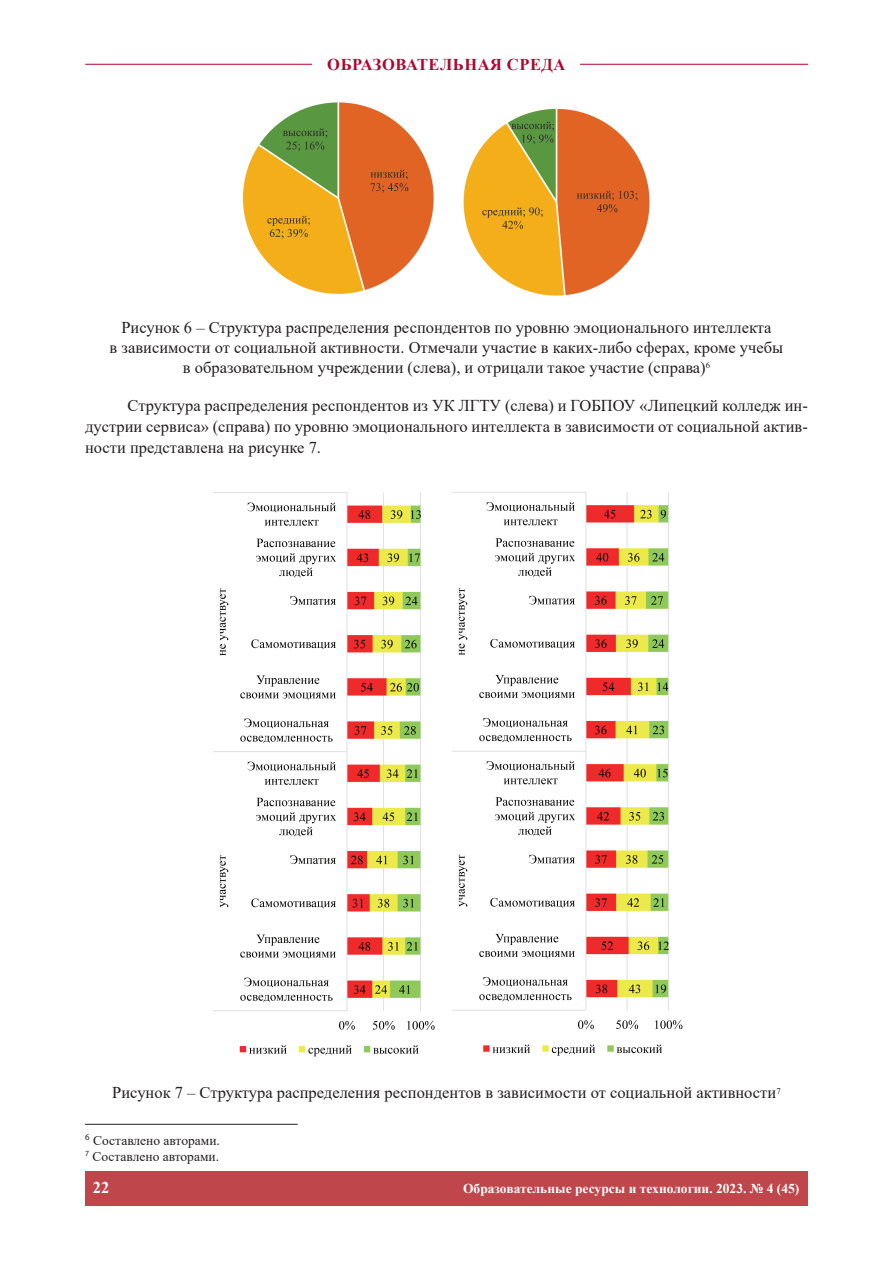
<style>
.page{position:relative;width:893px;height:1263px;background:#fff}
.page>*{position:absolute;margin:0;border:0;box-sizing:border-box;transform-origin:0 0}
.t1{font:16.5px/19.8px "Times New Roman";color:#231f20;text-align:center}
.t2{font:700 16.5px "Times New Roman";letter-spacing:.035em;color:#b00630}
.t3{font:700 16.5px "Times New Roman";color:#fff}
.t4{font:700 13.5px "Times New Roman";color:#fff}
.t5{font:13.5px/16.2px "Times New Roman";color:#231f20}
</style>
<div class="page">
<hr style="left:85px;top:64px;width:723px;height:1px;background:#b00630">
<div style="left:312px;top:59px;width:268px;height:11px;background:#fff"></div>
<div style="left:85px;top:1171px;width:723px;height:34px;background:#bf464b"></div>
<img style="left:243px;top:102px;width:407px;height:194px">
<img style="left:213px;top:492px;width:470px;height:565px">
<hr style="left:85px;top:1124px;width:213px;height:1px;background:#231f20">
<p class="t2" style="left:327px;top:52px;width:240px">ОБРАЗОВАТЕЛЬНАЯ СРЕДА</p>
<p class="t1" style="left:110px;top:317px;width:675px">Рисунок 6 – Структура распределения респондентов по уровню эмоционального интеллекта<br>в зависимости от социальной активности. Отмечали участие в каких-либо сферах, кроме учебы в образовательном учреждении (слева), и отрицали такое участие (справа)<sup>6</sup></p>
<p class="t1" style="left:85px;top:394px;width:724px;line-height:21px;text-align:justify;text-indent:43px">Структура распределения респондентов из УК ЛГТУ (слева) и ГОБПОУ «Липецкий колледж ин&shy;дустрии сервиса» (справа) по уровню эмоционального интеллекта в зависимости от социальной актив&shy;ности представлена на рисунке 7.</p>
<p class="t1" style="left:112px;top:1082px;width:670px">Рисунок 7 – Структура распределения респондентов в зависимости от социальной активности<sup>7</sup></p>
<p class="t5" style="left:85px;top:1132px;width:136px"><sup>6</sup> Составлено авторами.<br><sup>7</sup> Составлено авторами.</p>
<p class="t3" style="left:93px;top:1175px;width:18px">22</p>
<p class="t4" style="left:463px;top:1179px;width:338px">Образовательные ресурсы и технологии. 2023. № 4 (45)</p>
</div>
